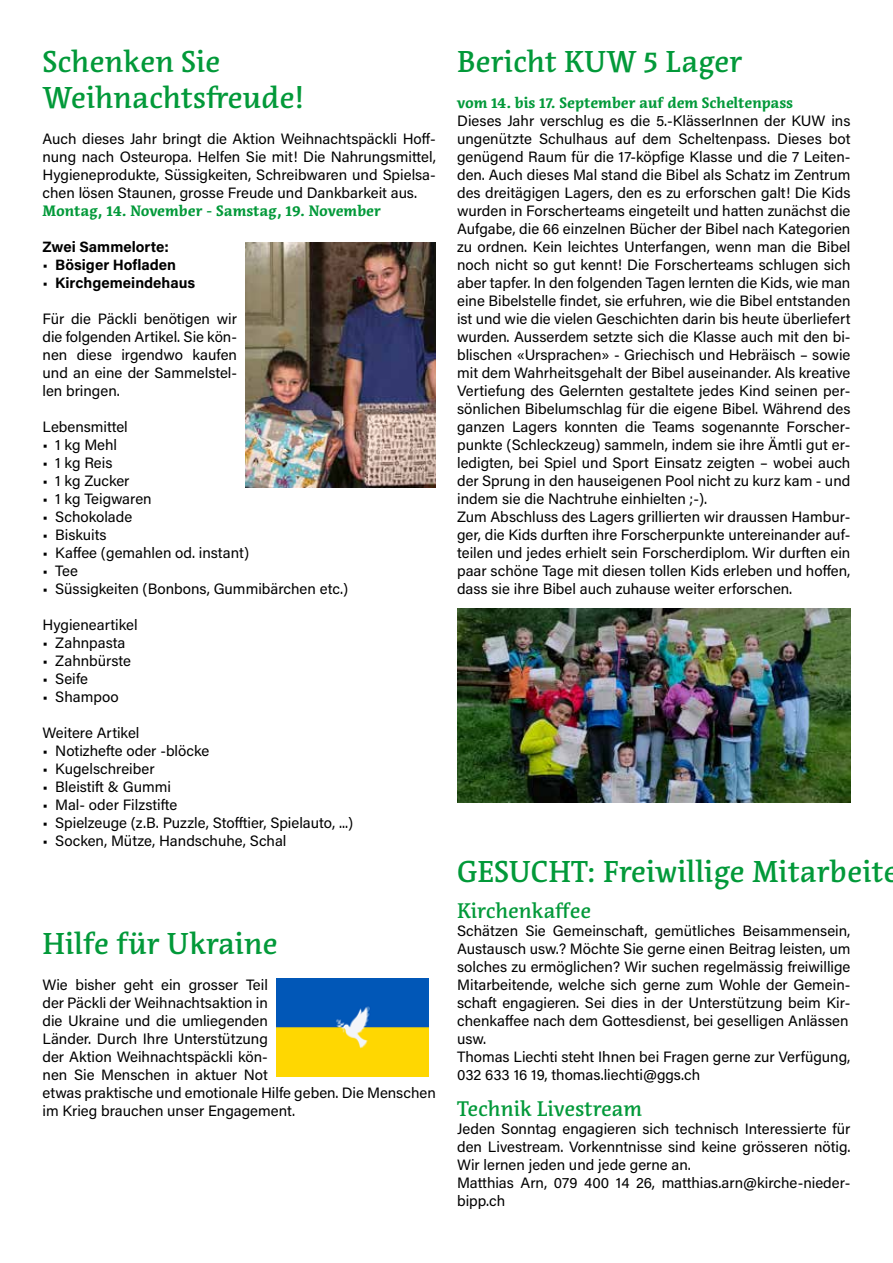
<style>
.page{position:relative;width:893px;height:1263px;background:#fff}
.page>*{position:absolute;margin:0;border:0;box-sizing:border-box;transform-origin:0 0}
.t1{font:500 30px/36px "Acuta";color:#029939}
.t2{font:500 21px "Acuta";color:#029939}
.t3{font:15px/18px "Acumin Pro";color:#000}
.t4{font:700 15px "Acuta";color:#029939}
.t5{font:700 15px "Acumin Pro";color:#000}
.s1{font-weight:400}
</style>
<div class="page">
<img style="left:458px;top:608px;width:392px;height:194px">
<img style="left:246px;top:242px;width:190px;height:245px">
<img style="left:276px;top:978px;width:153px;height:98px">
<h1 class="t1" style="left:43px;top:44px;width:263px">Schenken Sie<br>Weihnachtsfreude!</h1>
<p class="t3" style="left:43px;top:129px;width:395px;text-align:justify">Auch dieses Jahr bringt die Aktion Weihnachtspäckli Hoff&shy;nung nach Osteuropa. Helfen Sie mit! Die Nahrungsmittel, Hygieneprodukte, Süssigkeiten, Schreibwaren und Spielsa&shy;chen lösen Staunen, grosse Freude und Dankbarkeit aus.</p>
<p class="t4" style="left:43px;top:202px;width:340px">Montag, 14. November - Samstag, 19. November</p>
<p class="t5" style="left:43px;top:236px;width:128px">Zwei Sammelorte:</p>
<p class="t5" style="left:43px;top:254px;width:135px"><span class="s1">•</span> Bösiger Hofladen</p>
<p class="t5" style="left:43px;top:272px;width:154px"><span class="s1">•</span> Kirchgemeindehaus</p>
<p class="t3" style="left:43px;top:309px;width:196px;text-align:justify">Für die Päckli benötigen wir die folgenden Artikel. Sie kön&shy;nen diese irgendwo kaufen und an eine der Sammelstel&shy;len bringen.</p>
<p class="t3" style="left:43px;top:417px;width:87px">Lebensmittel</p>
<p class="t3" style="left:43px;top:435px;width:76px">• 1 kg Mehl</p>
<p class="t3" style="left:43px;top:453px;width:71px">• 1 kg Reis</p>
<p class="t3" style="left:43px;top:471px;width:89px">• 1 kg Zucker</p>
<p class="t3" style="left:43px;top:489px;width:111px">• 1 kg Teigwaren</p>
<p class="t3" style="left:43px;top:507px;width:91px">• Schokolade</p>
<p class="t3" style="left:43px;top:525px;width:66px">• Biskuits</p>
<p class="t3" style="left:43px;top:543px;width:208px">• Kaffee (gemahlen od. instant)</p>
<p class="t3" style="left:43px;top:561px;width:37px">• Tee</p>
<p class="t3" style="left:43px;top:579px;width:307px">• Süssigkeiten (Bonbons, Gummibärchen etc.)</p>
<p class="t3" style="left:43px;top:615px;width:97px">Hygieneartikel</p>
<p class="t3" style="left:43px;top:633px;width:84px">• Zahnpasta</p>
<p class="t3" style="left:43px;top:651px;width:90px">• Zahnbürste</p>
<p class="t3" style="left:43px;top:669px;width:47px">• Seife</p>
<p class="t3" style="left:43px;top:687px;width:78px">• Shampoo</p>
<p class="t3" style="left:43px;top:723px;width:98px">Weitere Artikel</p>
<p class="t3" style="left:43px;top:741px;width:168px">• Notizhefte oder -blöcke</p>
<p class="t3" style="left:43px;top:759px;width:114px">• Kugelschreiber</p>
<p class="t3" style="left:43px;top:777px;width:130px">• Bleistift &amp; Gummi</p>
<p class="t3" style="left:43px;top:795px;width:136px">• Mal- oder Filzstifte</p>
<p class="t3" style="left:43px;top:813px;width:312px">• Spielzeuge (z.B. Puzzle, Stofftier, Spielauto, ...)</p>
<p class="t3" style="left:43px;top:831px;width:246px">• Socken, Mütze, Handschuhe, Schal</p>
<h1 class="t1" style="left:43px;top:926px;width:237px">Hilfe für Ukraine</h1>
<p class="t3" style="left:43px;top:975px;width:395px">Wie bisher geht ein grosser Teil<br>der Päckli der Weihnachtsaktion in<br>die Ukraine und die umliegenden<br>Länder. Durch Ihre Unterstützung<br>der Aktion Weihnachtspäckli kön-<br>nen Sie Menschen in aktuer Not<br>etwas praktische und emotionale Hilfe geben. Die Menschen im Krieg brauchen unser Engagement.</p>
<h1 class="t1" style="left:457px;top:44px;width:287px">Bericht KUW 5 Lager</h1>
<p class="t4" style="left:457px;top:94px;width:338px">vom 14. bis 17. September auf dem Scheltenpass</p>
<p class="t3" style="left:457px;top:111px;width:395px">Dieses Jahr verschlug es die 5.-KlässerInnen der KUW ins ungenützte Schulhaus auf dem Scheltenpass. Dieses bot genügend Raum für die 17-köpfige Klasse und die 7 Leiten&shy;den. Auch dieses Mal stand die Bibel als Schatz im Zentrum des dreitägigen Lagers, den es zu erforschen galt! Die Kids wurden in Forscherteams eingeteilt und hatten zunächst die Aufgabe, die 66 einzelnen Bücher der Bibel nach Kategorien zu ordnen. Kein leichtes Unterfangen, wenn man die Bibel noch nicht so gut kennt! Die Forscherteams schlugen sich aber tapfer. In den folgenden Tagen lernten die Kids, wie man eine Bibelstelle findet, sie erfuhren, wie die Bibel entstanden ist und wie die vielen Geschichten darin bis heute überliefert wurden. Ausserdem setzte sich die Klasse auch mit den bi&shy;blischen «Ursprachen» - Griechisch und Hebräisch – sowie mit dem Wahrheitsgehalt der Bibel auseinander. Als kreative Vertiefung des Gelernten gestaltete jedes Kind seinen per&shy;sönlichen Bibelumschlag für die eigene Bibel. Während des ganzen Lagers konnten die Teams sogenannte Forscher&shy;punkte (Schleckzeug) sammeln, indem sie ihre Ämtli gut er&shy;ledigten, bei Spiel und Sport Einsatz zeigten – wobei auch der Sprung in den hauseigenen Pool nicht zu kurz kam - und indem sie die Nachtruhe einhielten ;-).<br>Zum Abschluss des Lagers grillierten wir draussen Hambur&shy;ger, die Kids durften ihre Forscherpunkte untereinander auf&shy;teilen und jedes erhielt sein Forscherdiplom. Wir durften ein paar schöne Tage mit diesen tollen Kids erleben und hoffen, dass sie ihre Bibel auch zuhause weiter erforschen.</p>
<h1 class="t1" style="left:457px;top:854px;width:443px">GESUCHT: Freiwillige Mitarbeite</h1>
<h2 class="t2" style="left:457px;top:898px;width:136px">Kirchenkaffee</h2>
<p class="t3" style="left:457px;top:921px;width:395px">Schätzen Sie Gemeinschaft, gemütliches Beisammensein, Austausch usw.? Möchte Sie gerne einen Beitrag leisten, um solches zu ermöglichen? Wir suchen regelmässig freiwillige Mitarbeitende, welche sich gerne zum Wohle der Gemein&shy;schaft engagieren. Sei dies in der Unterstützung beim Kir&shy;chenkaffee nach dem Gottesdienst, bei geselligen Anlässen usw.<br>Thomas Liechti steht Ihnen bei Fragen gerne zur Verfügung, 032 633 16 19, thomas.liechti@ggs.ch</p>
<h2 class="t2" style="left:457px;top:1096px;width:187px">Technik Livestream</h2>
<p class="t3" style="left:457px;top:1119px;width:395px">Jeden Sonntag engagieren sich technisch Interessierte für den Livestream. Vorkenntnisse sind keine grösseren nötig.<br>Wir lernen jeden und jede gerne an.<br>Matthias Arn, 079 400 14 26, matthias.arn@kirche-nieder&shy;bipp.ch</p>
</div>
